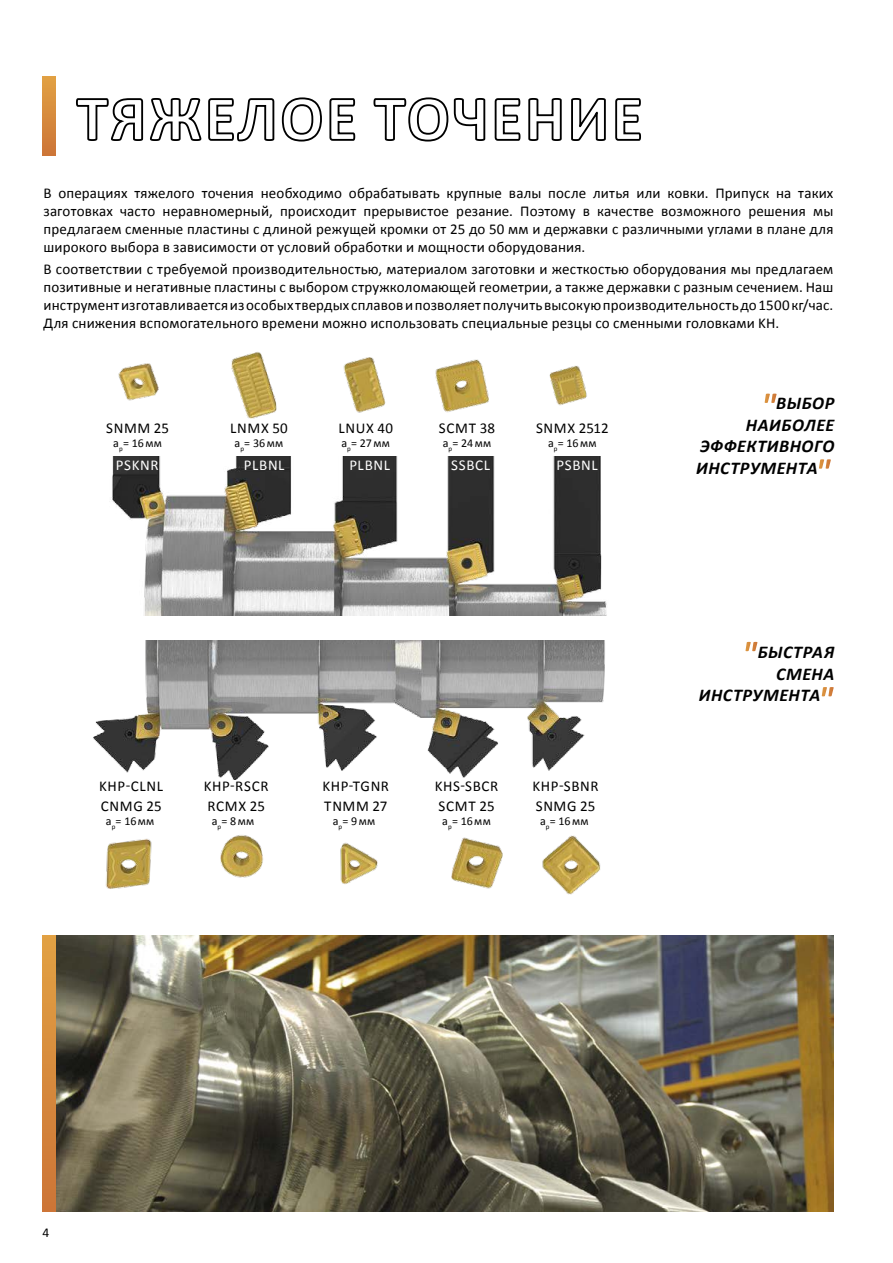
<style>
.page{position:relative;width:893px;height:1263px;background:#fff}
.page>*{position:absolute;margin:0;border:0;box-sizing:border-box;transform-origin:0 0}
.t1{font:italic 700 36px "Calibri";color:#fff}
.t2{font:italic 700 18px "Calibri";letter-spacing:.03em;color:#000}
.t3{font:15px/18px "Calibri";letter-spacing:.01em;color:#000;text-align:justify}
.t4{font:15px "Calibri";letter-spacing:.045em;color:#fff}
.t5{font:13.5px "Calibri";color:#000}
.t6{font:12px "Calibri";letter-spacing:.02em;color:#000}
</style>
<div class="page">
<img style="left:111px;top:457px;width:496px;height:158px">
<img style="left:231px;top:352px;width:46px;height:67px">
<img style="left:343px;top:357px;width:43px;height:56px">
<img style="left:435px;top:359px;width:54px;height:54px">
<img style="left:549px;top:366px;width:38px;height:40px">
<img style="left:118px;top:363px;width:41px;height:38px">
<img style="left:93px;top:641px;width:512px;height:139px">
<img style="left:105px;top:838px;width:47px;height:51px">
<img style="left:542px;top:835px;width:59px;height:60px">
<img style="left:451px;top:837px;width:51px;height:52px">
<img style="left:340px;top:842px;width:38px;height:42px">
<img style="left:220px;top:835px;width:43px;height:43px">
<img style="left:55px;top:935px;width:778px;height:277px">
<svg style="left:43px;top:935px;width:12px;height:277px;background:#d68a3d"></svg>
<svg style="left:76px;top:97px;width:280px;height:45px"></svg>
<svg style="left:373px;top:97px;width:113px;height:45px"></svg>
<svg style="left:494px;top:98px;width:68px;height:43px"></svg>
<svg style="left:571px;top:98px;width:35px;height:43px"></svg>
<svg style="left:615px;top:98px;width:26px;height:43px"></svg>
<svg style="left:43px;top:76px;width:12px;height:79px"></svg>
<p class="t3" style="left:44px;top:184px;width:791px">В операциях тяжелого точения необходимо обрабатывать крупные валы после литья или ковки. Припуск на таких заготовках часто неравномерный, происходит прерывистое резание. Поэтому в качестве возможного решения мы предлагаем сменные пластины с длиной режущей кромки от 25 до 50 мм и державки с различными углами в плане для широкого выбора в зависимости от условий обработки и мощности оборудования.</p>
<p class="t3" style="left:44px;top:260px;width:791px">В соответствии с требуемой производительностью, материалом заготовки и жесткостью оборудования мы предлагаем позитивные и негативные пластины с выбором стружколомающей геометрии, а также державки с разным сечением. Наш инструмент изготавливается из особых твердых сплавов и позволяет получить высокую производительность до 1500 кг/час.<br>Для снижения вспомогательного времени можно использовать специальные резцы со сменными головками KH.</p>
<p class="t3" style="left:106px;top:419px;width:65px">SNMM 25</p>
<p class="t3" style="left:230px;top:419px;width:59px">LNMX 50</p>
<p class="t3" style="left:339px;top:419px;width:56px">LNUX 40</p>
<p class="t3" style="left:439px;top:419px;width:58px">SCMT 38</p>
<p class="t3" style="left:536px;top:419px;width:74px">SNMX 2512</p>
<p class="t6" style="left:113px;top:436px;width:50px">a<sub>p</sub>= 16 мм</p>
<p class="t6" style="left:235px;top:436px;width:50px">a<sub>p</sub>= 36 мм</p>
<p class="t6" style="left:341px;top:436px;width:50px">a<sub>p</sub>= 27 мм</p>
<p class="t6" style="left:443px;top:436px;width:50px">a<sub>p</sub>= 24 мм</p>
<p class="t6" style="left:548px;top:436px;width:50px">a<sub>p</sub>= 16 мм</p>
<p class="t4" style="left:116px;top:456px;width:44px">PSKNR</p>
<p class="t4" style="left:244px;top:456px;width:42px">PLBNL</p>
<p class="t4" style="left:349px;top:456px;width:42px">PLBNL</p>
<p class="t4" style="left:451px;top:456px;width:41px">SSBCL</p>
<p class="t4" style="left:556px;top:456px;width:43px">PSBNL</p>
<p class="t3" style="left:99px;top:777px;width:66px">KHP-CLNL</p>
<p class="t3" style="left:204px;top:777px;width:66px">KHP-RSCR</p>
<p class="t3" style="left:322px;top:777px;width:68px">KHP-TGNR</p>
<p class="t3" style="left:435px;top:777px;width:65px">KHS-SBCR</p>
<p class="t3" style="left:532px;top:777px;width:68px">KHP-SBNR</p>
<p class="t3" style="left:101px;top:797px;width:62px">CNMG 25</p>
<p class="t3" style="left:208px;top:797px;width:59px">RCMX 25</p>
<p class="t3" style="left:324px;top:797px;width:65px">TNMM 27</p>
<p class="t3" style="left:439px;top:797px;width:58px">SCMT 25</p>
<p class="t3" style="left:536px;top:797px;width:61px">SNMG 25</p>
<p class="t6" style="left:106px;top:813px;width:50px">a<sub>p</sub>= 16 мм</p>
<p class="t6" style="left:212px;top:813px;width:44px">a<sub>p</sub>= 8 мм</p>
<p class="t6" style="left:333px;top:813px;width:44px">a<sub>p</sub>= 9 мм</p>
<p class="t6" style="left:442px;top:813px;width:50px">a<sub>p</sub>= 16 мм</p>
<p class="t6" style="left:540px;top:813px;width:50px">a<sub>p</sub>= 16 мм</p>
<h1 class="t1" style="left:761px;top:383px;width:17px">"</h1>
<p class="t2" style="left:776px;top:392px;width:60px">ВЫБОР</p>
<p class="t2" style="left:746px;top:413px;width:90px">НАИБОЛЕЕ</p>
<p class="t2" style="left:700px;top:435px;width:136px">ЭФФЕКТИВНОГО</p>
<p class="t2" style="left:696px;top:456px;width:123px">ИНСТРУМЕНТА</p>
<h1 class="t1" style="left:815px;top:449px;width:17px">"</h1>
<h1 class="t1" style="left:741px;top:632px;width:17px">"</h1>
<p class="t2" style="left:758px;top:640px;width:78px">БЫСТРАЯ</p>
<p class="t2" style="left:776px;top:662px;width:60px">СМЕНА</p>
<p class="t2" style="left:699px;top:684px;width:123px">ИНСТРУМЕНТА</p>
<h1 class="t1" style="left:818px;top:677px;width:17px">"</h1>
<p class="t5" style="left:43px;top:1224px;width:8px">4</p>
</div>
